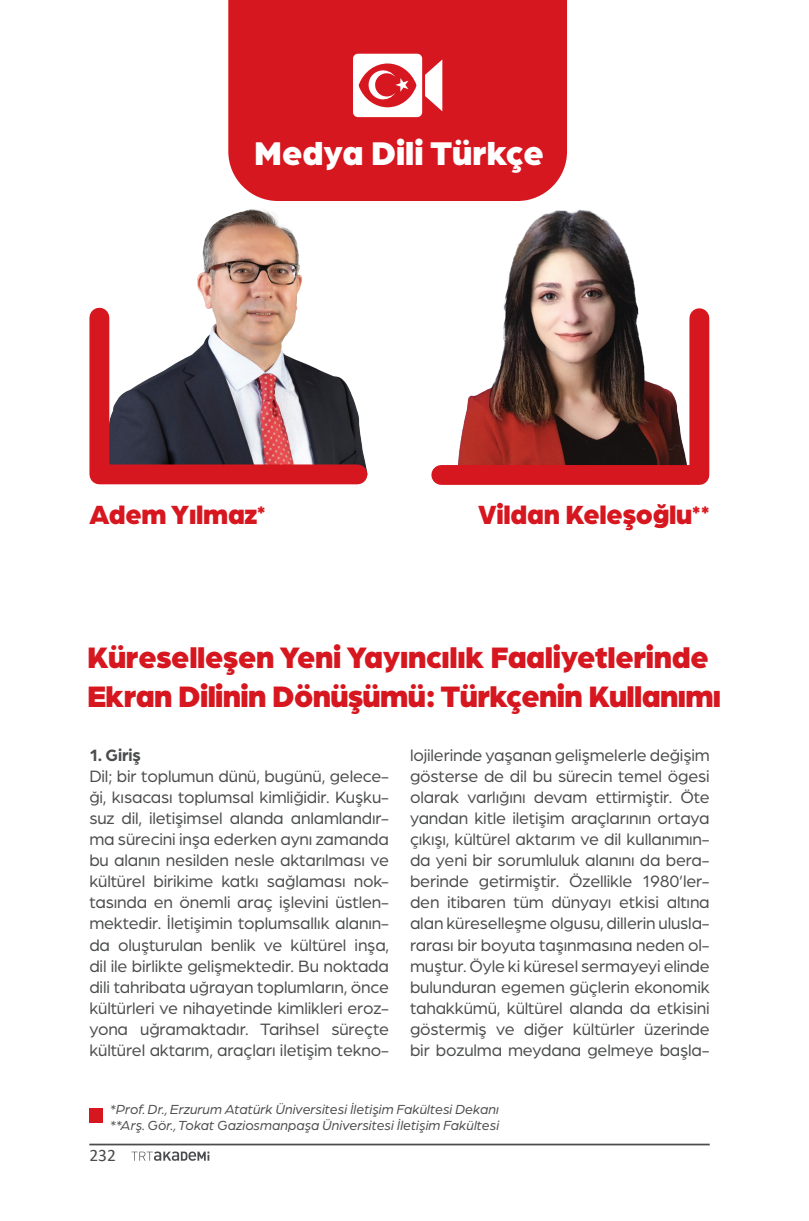
<style>
.page{position:relative;width:809px;height:1221px;background:#fff}
.page>*{position:absolute;margin:0;border:0;box-sizing:border-box;transform-origin:0 0}
.t1{font:900 35px "Arboria";color:#fff}
.t2{font:900 31.5px/38.5px "Arboria";letter-spacing:-.02em;color:#d7171f}
.t3{font:900 28px "Arboria";letter-spacing:-.01em;color:#d7171f}
.t4{font:17.5px/21px "Arboria";letter-spacing:-.01em;color:#4b4c4d;text-align:justify}
.t5{font:700 17.5px "Arboria";letter-spacing:-.01em;color:#4b4c4d}
.t6{font:17.5px "Calibri";color:#4b4c4d}
.t7{font:italic 14px "Arboria";color:#4b4c4d}
</style>
<div class="page">
<hr style="left:89px;top:1143px;width:620px;height:2px;background:#4b4c4d">
<svg style="left:131px;top:1151px;width:78px;height:9px"></svg>
<img style="left:197px;top:209px;width:106px;height:89px">
<div style="left:228px;top:0;width:339px;height:201px;background:#d7171f"></div>
<svg style="left:353px;top:54px;width:89px;height:63px"></svg>
<svg style="left:89px;top:298px;width:279px;height:187px"></svg>
<img style="left:453px;top:185px;width:183px;height:113px">
<svg style="left:431px;top:298px;width:279px;height:187px"></svg>
<div style="left:89px;top:1108px;width:14px;height:14px;background:#d7171f"></div>
<h1 class="t1" style="left:254px;top:128px;width:291px">Medya Dili Türkçe</h1>
<h3 class="t3" style="left:89px;top:495px;width:178px">Adem Yılmaz<sup>*</sup></h3>
<h3 class="t3" style="left:478px;top:495px;width:232px">Vildan Keleşoğlu<sup>**</sup></h3>
<h2 class="t2" style="left:87px;top:636px;width:635px">Küreselleşen Yeni Yayıncılık Faaliyetlerinde<br>Ekran Dilinin Dönüşümü: Türkçenin Kullanımı</h2>
<p class="t5" style="left:89px;top:743px;width:53px">1. Giriş</p>
<p class="t4" style="left:89px;top:765px;width:301px">Dil; bir toplumun dünü, bugünü, gelece&shy;ği, kısacası toplumsal kimliğidir. Kuşku&shy;suz dil, iletişimsel alanda anlamlandır&shy;ma sürecini inşa ederken aynı zamanda bu alanın nesilden nesle aktarılması ve kültürel birikime katkı sağlaması nok&shy;tasında en önemli araç işlevini üstlen&shy;mektedir. İletişimin toplumsallık alanın&shy;da oluşturulan benlik ve kültürel inşa, dil ile birlikte gelişmektedir. Bu noktada dili tahribata uğrayan toplumların, önce kültürleri ve nihayetinde kimlikleri eroz&shy;yona uğramaktadır. Tarihsel süreçte kültürel aktarım, araçları iletişim tekno-</p>
<p class="t4" style="left:410px;top:744px;width:301px">lojilerinde yaşanan gelişmelerle değişim gösterse de dil bu sürecin temel ögesi olarak varlığını devam ettirmiştir. Öte yandan kitle iletişim araçlarının ortaya çıkışı, kültürel aktarım ve dil kullanımın&shy;da yeni bir sorumluluk alanını da bera&shy;berinde getirmiştir. Özellikle 1980’ler&shy;den itibaren tüm dünyayı etkisi altına alan küreselleşme olgusu, dillerin ulusla&shy;rarası bir boyuta taşınmasına neden ol&shy;muştur. Öyle ki küresel sermayeyi elinde bulunduran egemen güçlerin ekonomik tahakkümü, kültürel alanda da etkisini göstermiş ve diğer kültürler üzerinde bir bozulma meydana gelmeye başla-</p>
<p class="t7" style="left:110px;top:1100px;width:390px">*Prof. Dr., Erzurum Atatürk Üniversitesi İletişim Fakültesi Dekanı</p>
<p class="t7" style="left:110px;top:1116px;width:390px">**Arş. Gör., Tokat Gaziosmanpaşa Üniversitesi İletişim Fakültesi</p>
<p class="t6" style="left:89px;top:1142px;width:28px">232</p>
</div>
